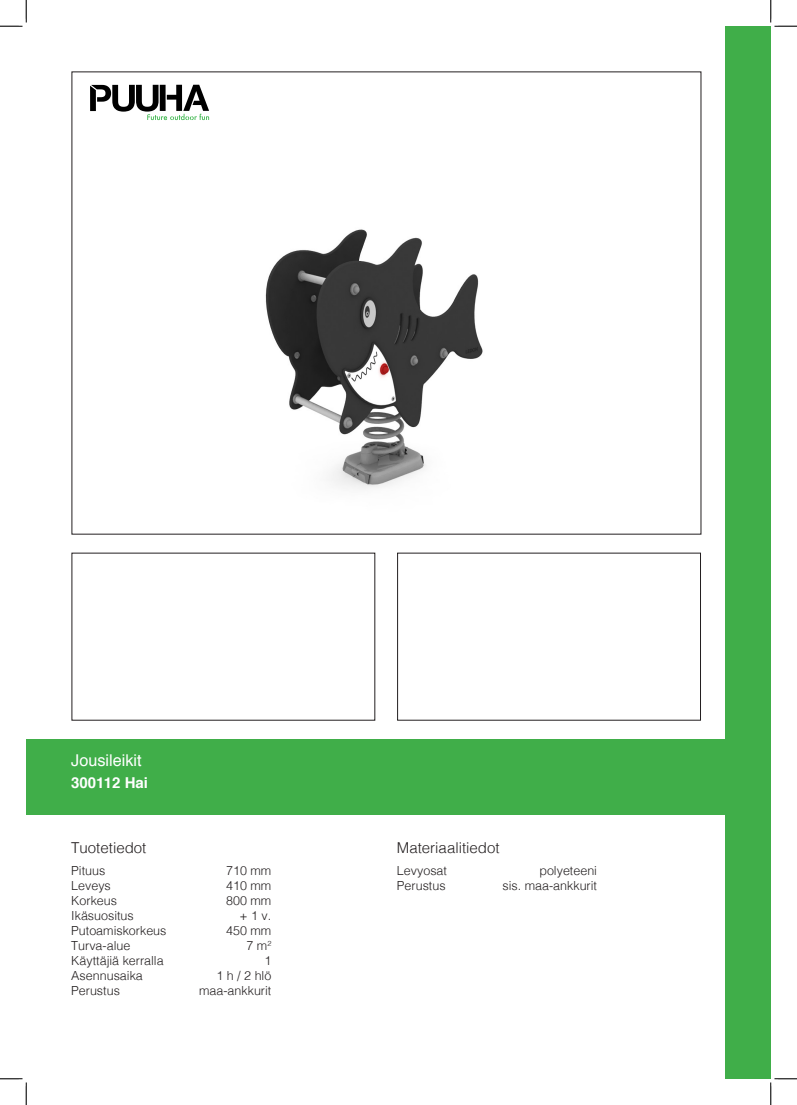
<style>
.page{position:relative;width:797px;height:1105px;background:#fff}
.page>*{position:absolute;margin:0;border:0;box-sizing:border-box;transform-origin:0 0}
.kategoria{font:16.25px "Helvetica";color:#fff}
.Tuotetiedot_materiaa{font:300 15px "Helvetica";color:#231f20}
.kategoria-2{font:700 15px "Helvetica";color:#fff}
.leveä_taulukko_copy{font:300 12.5px "Helvetica";color:#231f20}
</style>
<div class="page">
<div style="left:725px;top:26px;width:45px;height:1053px;background:#40ae49"></div>
<div style="left:26px;top:739px;width:744px;height:76px;background:#40ae49"></div>
<svg style="left:90px;top:85px;width:119px;height:35px"></svg>
<img style="left:265px;top:229px;width:218px;height:260px">
<svg style="left:0;top:0;width:27px;height:27px"></svg>
<svg style="left:0;top:1078px;width:27px;height:27px"></svg>
<svg style="left:770px;top:0;width:27px;height:27px"></svg>
<svg style="left:770px;top:1078px;width:27px;height:27px"></svg>
<p class="kategoria" style="left:71px;top:748px;width:72px">Jousileikit</p>
<p class="kategoria-2" style="left:71px;top:770px;width:78px">300112 Hai</p>
<p class="Tuotetiedot_materiaa" style="left:71px;top:835px;width:77px">Tuotetiedot</p>
<p class="leveä_taulukko_copy" style="left:71px;top:860px;width:36px">Pituus</p>
<p class="leveä_taulukko_copy" style="left:226px;top:860px;width:47px">710 mm</p>
<p class="leveä_taulukko_copy" style="left:71px;top:875px;width:41px">Leveys</p>
<p class="leveä_taulukko_copy" style="left:226px;top:875px;width:47px">410 mm</p>
<p class="leveä_taulukko_copy" style="left:71px;top:890px;width:47px">Korkeus</p>
<p class="leveä_taulukko_copy" style="left:226px;top:890px;width:47px">800 mm</p>
<p class="leveä_taulukko_copy" style="left:71px;top:905px;width:64px">Ikäsuositus</p>
<p class="leveä_taulukko_copy" style="left:239px;top:905px;width:33px">+ 1 v.</p>
<p class="leveä_taulukko_copy" style="left:71px;top:920px;width:97px">Putoamiskorkeus</p>
<p class="leveä_taulukko_copy" style="left:226px;top:920px;width:47px">450 mm</p>
<p class="leveä_taulukko_copy" style="left:71px;top:935px;width:61px">Turva-alue</p>
<p class="leveä_taulukko_copy" style="left:246px;top:935px;width:26px">7 m<sup>2</sup></p>
<p class="leveä_taulukko_copy" style="left:71px;top:950px;width:94px">Käyttäjiä kerralla</p>
<p class="leveä_taulukko_copy" style="left:264px;top:950px;width:8px">1</p>
<p class="leveä_taulukko_copy" style="left:71px;top:965px;width:73px">Asennusaika</p>
<p class="leveä_taulukko_copy" style="left:216px;top:965px;width:56px">1 h / 2 hlö</p>
<p class="leveä_taulukko_copy" style="left:71px;top:980px;width:50px">Perustus</p>
<p class="leveä_taulukko_copy" style="left:199px;top:980px;width:74px">maa-ankkurit</p>
<p class="Tuotetiedot_materiaa" style="left:397px;top:835px;width:104px">Materiaalitiedot</p>
<p class="leveä_taulukko_copy" style="left:397px;top:860px;width:52px">Levyosat</p>
<p class="leveä_taulukko_copy" style="left:539px;top:860px;width:59px">polyeteeni</p>
<p class="leveä_taulukko_copy" style="left:397px;top:875px;width:50px">Perustus</p>
<p class="leveä_taulukko_copy" style="left:502px;top:875px;width:96px">sis. maa-ankkurit</p>
</div>
